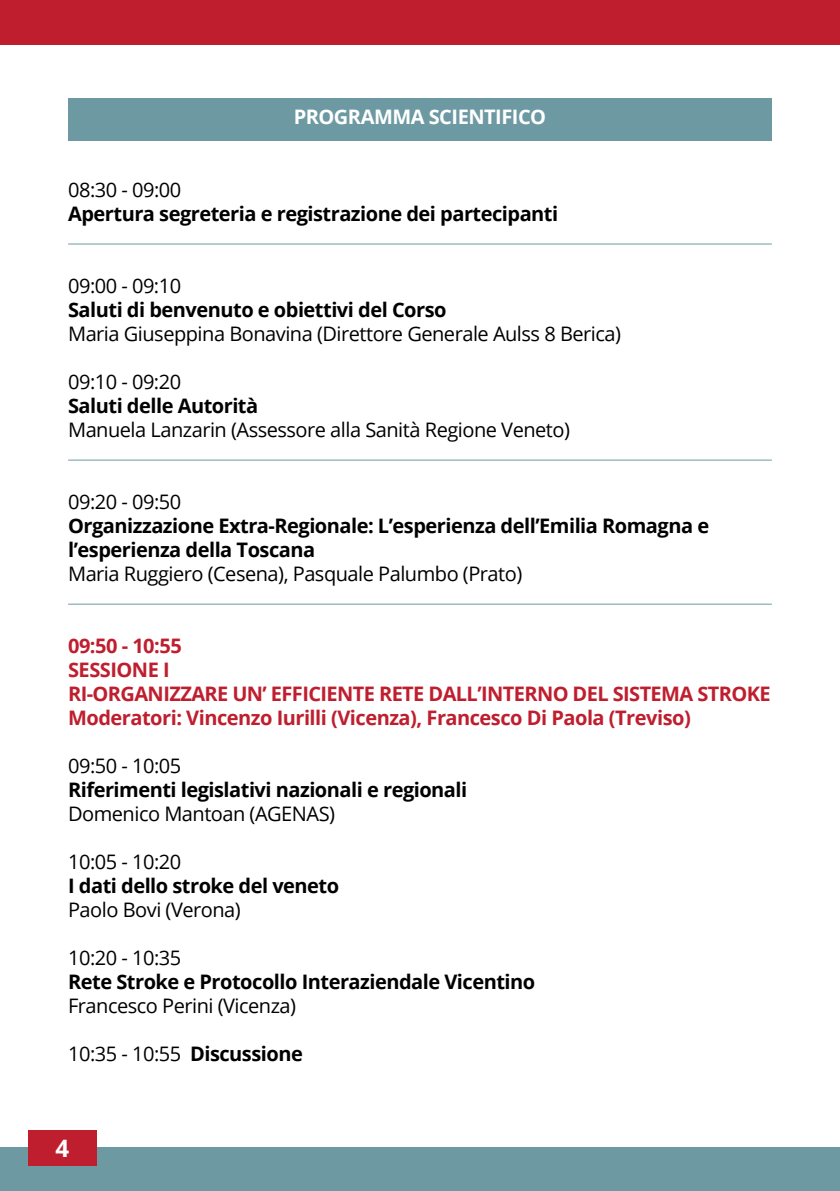
<style>
.page{position:relative;width:840px;height:1191px;background:#fff}
.page>*{position:absolute;margin:0;border:0;box-sizing:border-box;transform-origin:0 0}
.t1{font:700 24px "Open Sans";color:#fff}
.t2{font:20px "Open Sans";letter-spacing:-.025em;color:#000}
.t3{font:700 20px/24px "Open Sans";letter-spacing:-.025em;color:#000}
.t4{font:700 20px/24px "Open Sans";letter-spacing:-.025em;color:#bf1e2e}
.t5{font:700 20px "Open Sans";letter-spacing:-.025em;color:#fff}
.s1{font-weight:700}
</style>
<div class="page">
<div style="left:0;top:0;width:839px;height:44px;background:#bf1e2e"></div>
<div style="left:0;top:1147px;width:839px;height:44px;background:#6d99a2"></div>
<div style="left:28px;top:1129px;width:68px;height:36px;background:#bf1e2e"></div>
<div style="left:68px;top:98px;width:703px;height:43px;background:#6d99a2"></div>
<hr style="left:68px;top:243px;width:703px;height:1px;background:#6d99a2">
<hr style="left:68px;top:459px;width:703px;height:1px;background:#6d99a2">
<hr style="left:68px;top:603px;width:703px;height:1px;background:#6d99a2">
<p class="t5" style="left:293px;top:103px;width:254px">PROGRAMMA SCIENTIFICO</p>
<p class="t2" style="left:68px;top:175px;width:114px">08:30 - 09:00</p>
<p class="t3" style="left:68px;top:201px;width:491px">Apertura segreteria e registrazione dei partecipanti</p>
<p class="t2" style="left:68px;top:271px;width:114px">09:00 - 09:10</p>
<p class="t3" style="left:68px;top:297px;width:380px">Saluti di benvenuto e obiettivi del Corso</p>
<p class="t2" style="left:68px;top:319px;width:554px">Maria Giuseppina Bonavina (Direttore Generale Aulss 8 Berica)</p>
<p class="t2" style="left:68px;top:367px;width:114px">09:10 - 09:20</p>
<p class="t3" style="left:68px;top:393px;width:191px">Saluti delle Autorità</p>
<p class="t2" style="left:68px;top:415px;width:503px">Manuela Lanzarin (Assessore alla Sanità Regione Veneto)</p>
<p class="t2" style="left:68px;top:487px;width:114px">09:20 - 09:50</p>
<p class="t3" style="left:68px;top:513px;width:642px">Organizzazione Extra-Regionale: L’esperienza dell’Emilia Romagna e l’esperienza della Toscana</p>
<p class="t2" style="left:68px;top:559px;width:455px">Maria Ruggiero (Cesena), Pasquale Palumbo (Prato)</p>
<p class="t4" style="left:68px;top:633px;width:703px">09:50 - 10:55<br>SESSIONE I<br>RI-ORGANIZZARE UN’ EFFICIENTE RETE DALL’INTERNO DEL SISTEMA STROKE Moderatori: Vincenzo Iurilli (Vicenza), Francesco Di Paola (Treviso)</p>
<p class="t2" style="left:68px;top:751px;width:114px">09:50 - 10:05</p>
<p class="t3" style="left:68px;top:777px;width:400px">Riferimenti legislativi nazionali e regionali</p>
<p class="t2" style="left:68px;top:799px;width:268px">Domenico Mantoan (AGENAS)</p>
<p class="t2" style="left:68px;top:847px;width:114px">10:05 - 10:20</p>
<p class="t3" style="left:68px;top:873px;width:272px">I dati dello stroke del veneto</p>
<p class="t2" style="left:68px;top:895px;width:174px">Paolo Bovi (Verona)</p>
<p class="t2" style="left:68px;top:943px;width:114px">10:20 - 10:35</p>
<p class="t3" style="left:68px;top:969px;width:468px">Rete Stroke e Protocollo Interaziendale Vicentino</p>
<p class="t2" style="left:68px;top:991px;width:229px">Francesco Perini (Vicenza)</p>
<p class="t2" style="left:68px;top:1039px;width:236px">10:35 - 10:55 <span class="s1">Discussione</span></p>
<p class="t1" style="left:56px;top:1131px;width:15px">4</p>
</div>
